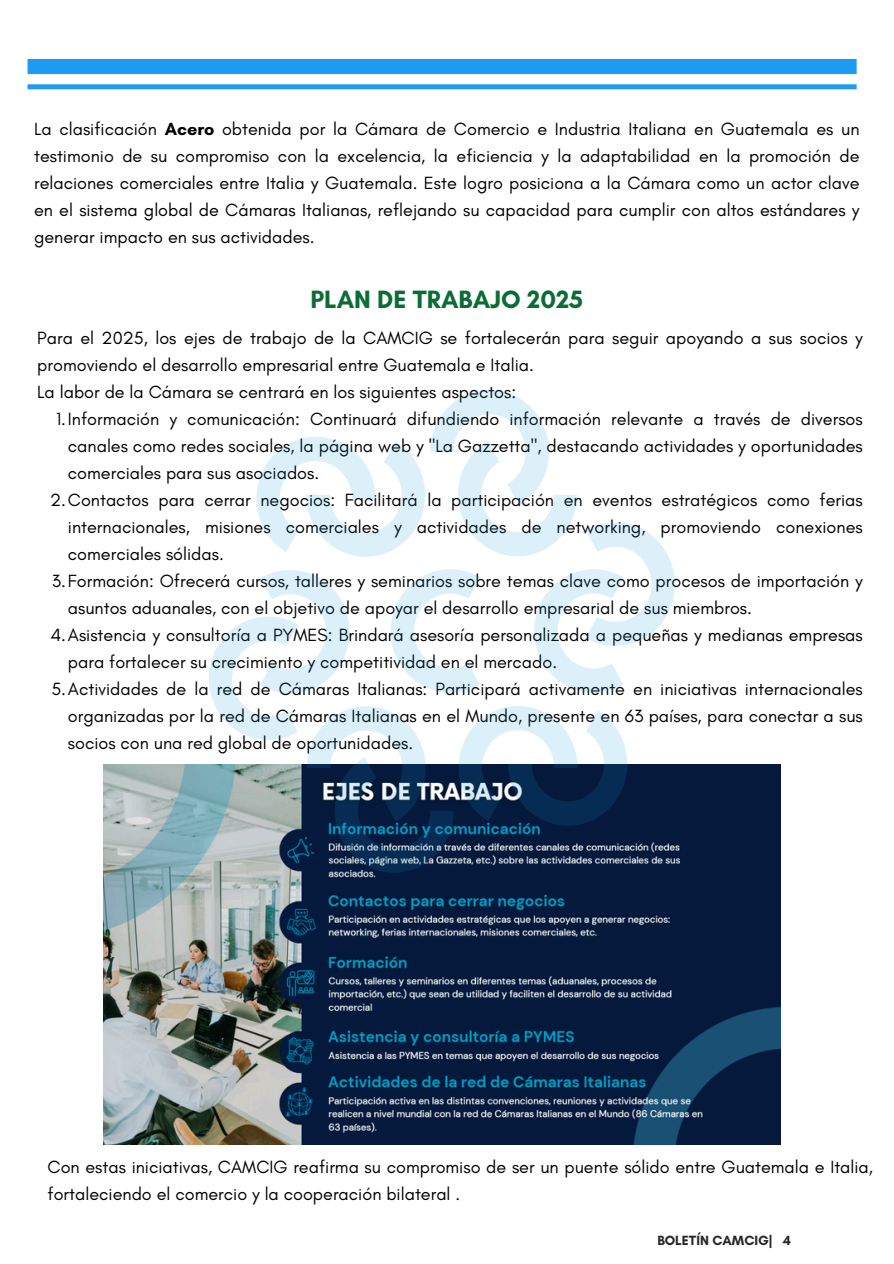
<style>
.page{position:relative;width:894px;height:1264px;background:#fff}
.page>*{position:absolute;margin:0;border:0;box-sizing:border-box;transform-origin:0 0}
.t1{font:700 25.5px "Glacial Indifference";color:#0c6c35}
.t2{font:18px/27px "Glacial Indifference";color:#000;text-align:justify}
.t3{font:700 13.65px "Glacial Indifference";color:#282828}
.s1{font-weight:700}
</style>
<div class="page">
<svg style="left:28px;top:59px;width:828px;height:30px"></svg>
<img style="left:104px;top:764px;width:676px;height:380px">
<img style="left:109px;top:390px;width:669px;height:576px">
<h1 class="t2" style="left:34px;top:115px;width:826px">La clasificación <span class="s1">Acero</span> obtenida por la Cámara de Comercio e Industria Italiana en Guatemala es un testimonio de su compromiso con la excelencia, la eficiencia y la adaptabilidad en la promoción de relaciones comerciales entre Italia y Guatemala. Este logro posiciona a la Cámara como un actor clave en el sistema global de Cámaras Italianas, reflejando su capacidad para cumplir con altos estándares y generar impacto en sus actividades.</h1>
<p class="t1" style="left:310px;top:284px;width:274px">PLAN DE TRABAJO 2025</p>
<h2 class="t2" style="left:37px;top:324px;width:826px;text-align:left">Para el 2025, los ejes de trabajo de la CAMCIG se fortalecerán para seguir apoyando a sus socios y promoviendo el desarrollo empresarial entre Guatemala e Italia.<br>La labor de la Cámara se centrará en los siguientes aspectos:</h2>
<p class="t2" style="left:68px;top:405px;width:796px;text-indent:-12px">1.Información y comunicación: Continuará difundiendo información relevante a través de diversos canales como redes sociales, la página web y "La Gazzetta", destacando actividades y oportunidades comerciales para sus asociados.</p>
<p class="t2" style="left:68px;top:486px;width:796px;text-indent:-18px">2.Contactos para cerrar negocios: Facilitará la participación en eventos estratégicos como ferias internacionales, misiones comerciales y actividades de networking, promoviendo conexiones comerciales sólidas.</p>
<p class="t2" style="left:68px;top:567px;width:796px;text-indent:-16px">3.Formación: Ofrecerá cursos, talleres y seminarios sobre temas clave como procesos de importación y asuntos aduanales, con el objetivo de apoyar el desarrollo empresarial de sus miembros.</p>
<p class="t2" style="left:68px;top:621px;width:796px;text-indent:-18px">4.Asistencia y consultoría a PYMES: Brindará asesoría personalizada a pequeñas y medianas empresas para fortalecer su crecimiento y competitividad en el mercado.</p>
<p class="t2" style="left:68px;top:675px;width:796px;text-indent:-17px">5.Actividades de la red de Cámaras Italianas: Participará activamente en iniciativas internacionales organizadas por la red de Cámaras Italianas en el Mundo, presente en 63 países, para conectar a sus socios con una red global de oportunidades.</p>
<p class="t2" style="left:48px;top:1153px;width:826px">Con estas iniciativas, CAMCIG reafirma su compromiso de ser un puente sólido entre Guatemala e Italia, fortaleciendo el comercio y la cooperación bilateral .</p>
<h2 class="t3" style="left:657px;top:1231px;width:135px">BOLETÍN CAMCIG| 4</h2>
</div>
